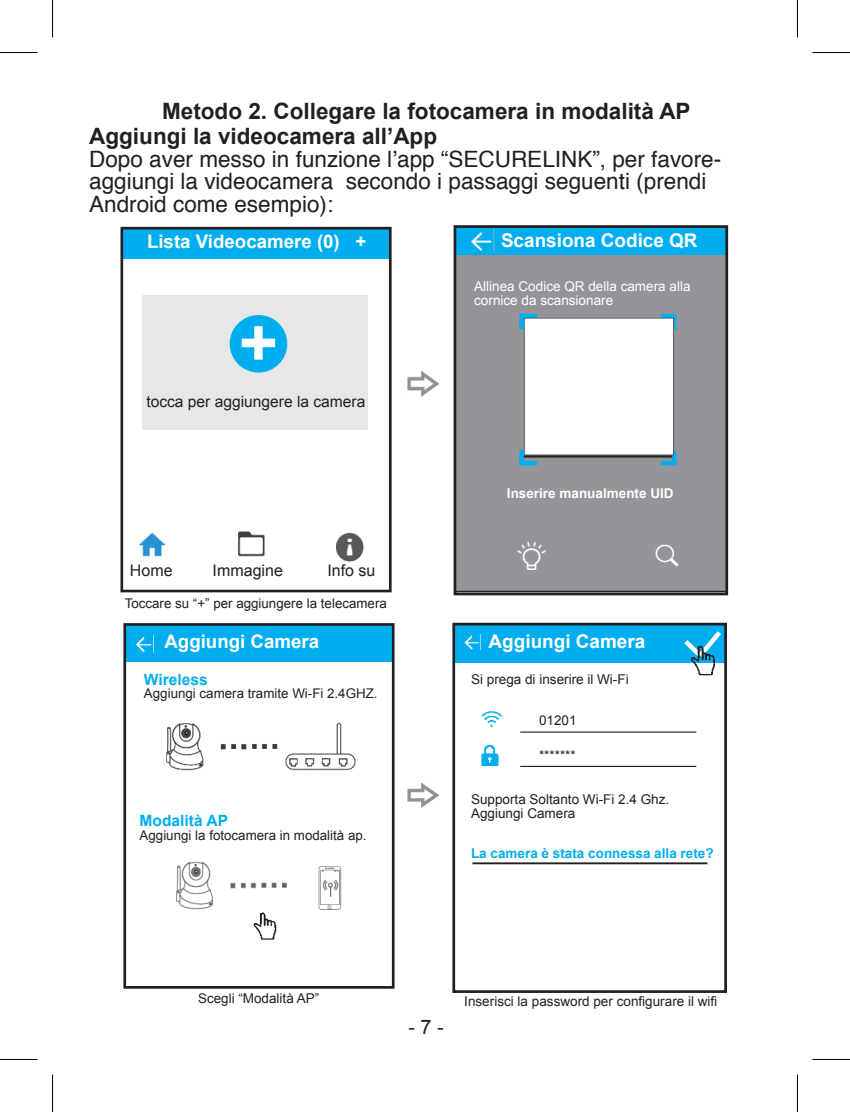
<style>
.page{position:relative;width:850px;height:1112px;background:#fff}
.page>*{position:absolute;margin:0;border:0;box-sizing:border-box;transform-origin:0 0}
.t1{font:700 66.75px "Arial";color:#fff}
.t2{font:22.5px/22.5px "Helvetica";color:#231f20}
.t3{font:700 22.5px/25.2px "Arial";color:#231f20}
.t4{font:20px "Arial";color:#231f20}
.t5{font:700 19px "Arial";color:#fff}
.t6{font:700 18.75px "Arial";color:#fff}
.t7{font:16px "Arial";color:#231f20}
.t8{font:15.5px "Arial";color:#231f20}
.t9{font:700 15.5px "Arial";color:#00aeef}
.t10{font:13.5px/13.5px "Arial";color:#231f20}
.t11{font:13.5px/13.5px "Arial";color:#fff}
.t12{font:700 13.5px "Arial";color:#00aeef}
.t13{font:700 13.5px "Arial";color:#fff}
.t14{font:13.25px "Arial";color:#231f20}
.s1{font-size:13.25px}
</style>
<div class="page">
<img style="left:457px;top:229px;width:266px;height:362px">
<div style="left:453px;top:225px;width:274px;height:370px;border:3px solid #231f20"></div>
<img style="left:407px;top:372px;width:33px;height:24px">
<div style="left:453px;top:624px;width:272px;height:38px;background:#00aeef"></div>
<img style="left:464px;top:633px;width:17px;height:17px">
<div style="left:452px;top:622px;width:274px;height:370px;border:3px solid #231f20"></div>
<img style="left:481px;top:711px;width:21px;height:55px">
<hr style="left:520px;top:731px;width:176px;height:1px;background:#231f20">
<hr style="left:520px;top:765px;width:176px;height:2px;background:#231f20">
<svg style="left:684px;top:626px;width:41px;height:35px"></svg>
<img style="left:686px;top:643px;width:31px;height:33px">
<img style="left:407px;top:783px;width:33px;height:24px">
<img style="left:253px;top:912px;width:24px;height:28px">
<div style="left:122px;top:228px;width:268px;height:30px;background:#00aeef"></div>
<div style="left:120px;top:227px;width:271px;height:365px;border:3px solid #231f20"></div>
<div style="left:142px;top:295px;width:226px;height:134px;background:#e6e7e9"></div>
<img style="left:138px;top:531px;width:226px;height:31px">
<div style="left:229px;top:315px;width:58px;height:57px;background:#00aeef;border-radius:50%"></div>
<hr style="left:472px;top:862px;width:235px;height:2px;background:#231f20">
<div style="left:125px;top:624px;width:268px;height:38px;background:#00aeef"></div>
<div style="left:123px;top:623px;width:271px;height:365px;border:3px solid #231f20"></div>
<img style="left:176px;top:861px;width:166px;height:49px">
<img style="left:166px;top:722px;width:190px;height:49px">
<img style="left:135px;top:635px;width:19px;height:18px">
<hr style="left:0;top:52px;width:38px;height:1px;background:#000">
<hr style="left:812px;top:52px;width:37px;height:1px;background:#000">
<hr style="left:0;top:1058px;width:38px;height:1px;background:#000">
<hr style="left:812px;top:1058px;width:37px;height:1px;background:#000">
<hr style="left:52px;top:0;width:1px;height:38px;background:#000">
<hr style="left:52px;top:1074px;width:1px;height:37px;background:#000">
<hr style="left:796px;top:0;width:1px;height:38px;background:#000">
<hr style="left:796px;top:1074px;width:1px;height:37px;background:#000">
<h2 class="t3" style="left:89px;top:99px;width:602px;text-indent:73px">Metodo 2. Collegare la fotocamera in modalità AP<br>Aggiungi la videocamera all’App</h2>
<h2 class="t2" style="left:89px;top:148px;width:633px">Dopo aver messo in funzione l’app “SECURELINK”, per favore&shy;aggiungi la videocamera secondo i passaggi seguenti (prendi<br>Android come esempio):</h2>
<h3 class="t5" style="left:501px;top:227px;width:198px">Scansiona Codice QR</h3>
<p class="t11" style="left:474px;top:280px;width:218px">Allinea Codice QR della camera alla cornice da scansionare</p>
<h3 class="t6" style="left:147px;top:229px;width:221px">Lista Videocamere (0) +</h3>
<h1 class="t1" style="left:239px;top:299px;width:40px">+</h1>
<p class="t8" style="left:146px;top:391px;width:220px">tocca per aggiungere la camera</p>
<p class="t7" style="left:130px;top:560px;width:44px">Home</p>
<p class="t7" style="left:212px;top:560px;width:72px">Immagine</p>
<p class="t7" style="left:327px;top:560px;width:50px">Info su</p>
<p class="t14" style="left:125px;top:594px;width:263px">Toccare su “+” per aggiungere la telecamera</p>
<h3 class="t6" style="left:164px;top:629px;width:156px">Aggiungi Camera</h3>
<p class="t9" style="left:144px;top:669px;width:65px">Wireless</p>
<p class="t14" style="left:144px;top:684px;width:235px">Aggiungi camera tramite Wi-Fi 2.4GHZ.</p>
<p class="t9" style="left:139px;top:810px;width:90px">Modalità AP</p>
<p class="t14" style="left:139px;top:826px;width:228px">Aggiungi la fotocamera in modalità ap.</p>
<p class="t13" style="left:506px;top:484px;width:168px">Inserire manualmente UID</p>
<h3 class="t5" style="left:488px;top:628px;width:158px">Aggiungi Camera</h3>
<p class="t10" style="left:471px;top:672px;width:159px">Si prega di inserire il Wi-Fi</p>
<p class="t10" style="left:538px;top:714px;width:39px">01201</p>
<p class="t10" style="left:538px;top:748px;width:38px">*******</p>
<p class="t10" style="left:471px;top:792px;width:200px">Supporta Soltanto Wi-Fi 2.4 Ghz.<br>Aggiungi Camera</p>
<p class="t12" style="left:471px;top:844px;width:244px">La camera è stata connessa alla rete?</p>
<p class="t10" style="left:198px;top:991px;width:122px"><span class="s1">Scegli “</span>Modalità AP<span class="s1">”</span></p>
<h3 class="t4" style="left:408px;top:1014px;width:37px">- 7 -</h3>
<p class="t10" style="left:464px;top:994px;width:250px">Inserisci la password per configurare il wifi</p>
</div>
